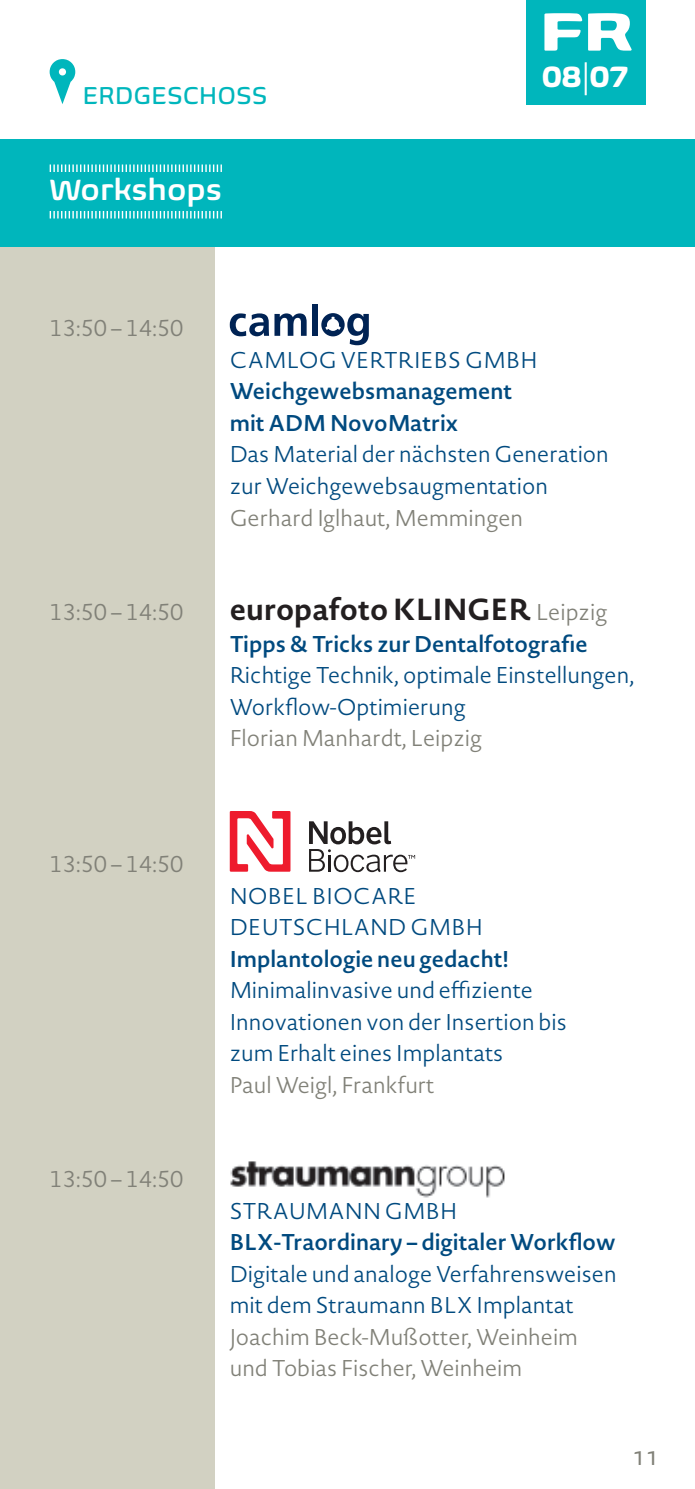
<style>
.page{position:relative;width:695px;height:1489px;background:#fff}
.page>*{position:absolute;margin:0;border:0;box-sizing:border-box;transform-origin:0 0}
.t1{font:700 55px "Biome Std";color:#fff;scale:1.32 1}
.t2{font:700 30px "Novel Sans Pro";color:#231f20}
.t3{font:600 30px "Biome Std";color:#fff}
.t4{font:700 30px "Biome Std";color:#fff}
.t5{font:25px "Biome Std";color:#00b6bc}
.t6{font:300 22.5px/31.5px "Novel Sans Pro";color:#004a7f}
.t7{font:300 22.5px/31.5px "Novel Sans Pro";color:#818178}
.t8{font:600 22.5px/31.5px "Novel Sans Pro";color:#004a7f}
.t9{font:20px "Biome Std";color:#818178}
.s1{font-weight:300;font-size:22.5px;color:#818178}
</style>
<div class="page">
<div style="left:0;top:247px;width:214px;height:1241px;background:#d2d1c2"></div>
<div style="left:0;top:139px;width:694px;height:108px;background:#00b6bc"></div>
<svg style="left:50px;top:59px;width:25px;height:45px"></svg>
<svg style="left:50px;top:164px;width:172px;height:8px"></svg>
<svg style="left:50px;top:211px;width:172px;height:7px"></svg>
<svg style="left:230px;top:313px;width:76px;height:23px"></svg>
<div style="left:312px;top:304px;width:6px;height:32px;background:#002354"></div>
<svg style="left:321px;top:313px;width:48px;height:32px"></svg>
<svg style="left:309px;top:821px;width:106px;height:51px"></svg>
<svg style="left:230px;top:811px;width:60px;height:60px"></svg>
<img style="left:230px;top:1161px;width:275px;height:36px">
<div style="left:526px;top:0;width:119px;height:104px;background:#00b6bc"></div>
<p class="t5" style="left:82px;top:80px;width:186px">ERDGESCHOSS</p>
<h2 class="t3" style="left:50px;top:170px;width:174px">Workshops</h2>
<p class="t7" style="left:50px;top:313px;width:135px">13:50 – 14:50</p>
<h1 class="t1" style="left:539px;top:-4px;width:72px">FR</h1>
<h2 class="t4" style="left:542px;top:57px;width:89px">08|07</h2>
<p class="t6" style="left:230px;top:344px;width:309px">CAMLOG VERTRIEBS GMBH</p>
<p class="t8" style="left:230px;top:375px;width:284px">Weichgewebsmanagement mit ADM NovoMatrix</p>
<p class="t6" style="left:230px;top:439px;width:380px">Das Material der nächsten Generation zur Weichgewebsaugmentation</p>
<p class="t7" style="left:230px;top:502px;width:295px">Gerhard Iglhaut, Memmingen</p>
<p class="t7" style="left:50px;top:596px;width:135px">13:50 – 14:50</p>
<h2 class="t2" style="left:230px;top:587px;width:379px">europafoto KLINGER <span class="s1">Leipzig</span></h2>
<p class="t8" style="left:230px;top:627px;width:359px">Tipps &amp; Tricks zur Dentalfotografie</p>
<p class="t6" style="left:230px;top:659px;width:406px">Richtige Technik, optimale Einstellungen,<br>Workflow-Optimierung</p>
<p class="t7" style="left:230px;top:722px;width:254px">Florian Manhardt, Leipzig</p>
<p class="t7" style="left:50px;top:848px;width:135px">13:50 – 14:50</p>
<p class="t7" style="left:50px;top:1163px;width:135px">13:50 – 14:50</p>
<p class="t6" style="left:230px;top:880px;width:255px">NOBEL BIOCARE<br>DEUTSCHLAND GMBH</p>
<p class="t8" style="left:230px;top:942px;width:281px">Implantologie neu gedacht!</p>
<p class="t6" style="left:230px;top:974px;width:338px">Minimalinvasive und effiziente<br>Innovationen von der Insertion bis zum Erhalt eines Implantats</p>
<p class="t7" style="left:230px;top:1069px;width:206px">Paul Weigl, Frankfurt</p>
<p class="t6" style="left:230px;top:1195px;width:229px">STRAUMANN GMBH</p>
<p class="t8" style="left:230px;top:1225px;width:387px">BLX-Traordinary – digitaler Workflow</p>
<p class="t6" style="left:230px;top:1258px;width:388px">Digitale und analoge Verfahrensweisen mit dem Straumann BLX Implantat</p>
<p class="t7" style="left:230px;top:1321px;width:350px">Joachim Beck-Mußotter, Weinheim und Tobias Fischer, Weinheim</p>
<p class="t9" style="left:632px;top:1445px;width:28px">11</p>
</div>
